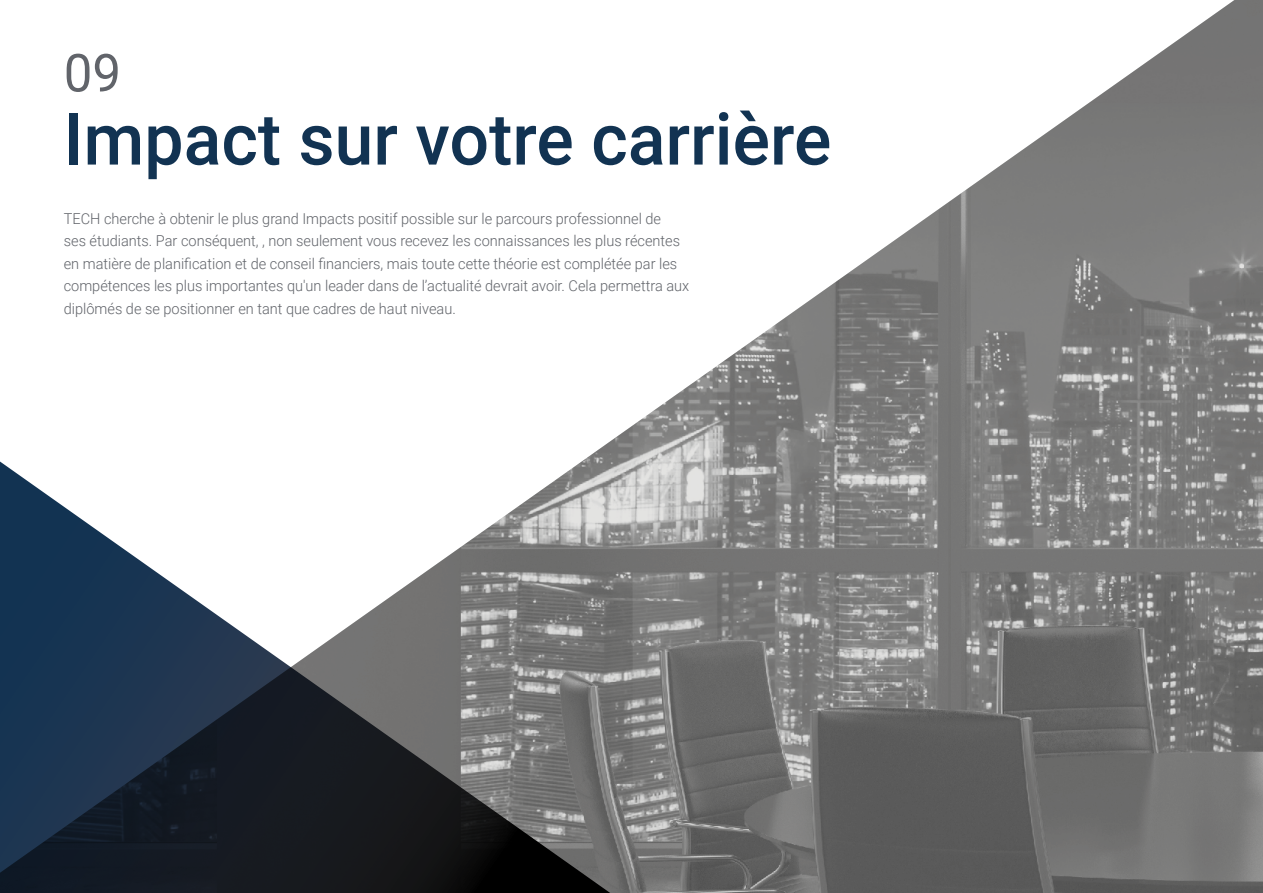
<style>
.page{position:relative;width:1263px;height:893px;background:#fff}
.page>*{position:absolute;margin:0;border:0;box-sizing:border-box;transform-origin:0 0}
.t1{font:500 72px "Roboto";color:#123352}
.t2{font:52.5px "Roboto";color:#61646a}
.t3{font:300 15px/22.5px "Roboto";color:#61646a}
</style>
<div class="page">
<img style="left:604px;top:0;width:659px;height:893px">
<svg style="left:0;top:446px;width:640px;height:447px"></svg>
<h2 class="t2" style="left:64px;top:36px;width:59px">09</h2>
<h1 class="t1" style="left:64px;top:89px;width:769px">Impact sur votre carrière</h1>
<p class="t3" style="left:64px;top:207px;width:627px">TECH cherche à obtenir le plus grand Impacts positif possible sur le parcours professionnel de<br>ses étudiants. Par conséquent, , non seulement vous recevez les connaissances les plus récentes en matière de planification et de conseil financiers, mais toute cette théorie est complétée par les compétences les plus importantes qu'un leader dans de l’actualité devrait avoir. Cela permettra aux diplômés de se positionner en tant que cadres de haut niveau.</p>
</div>
